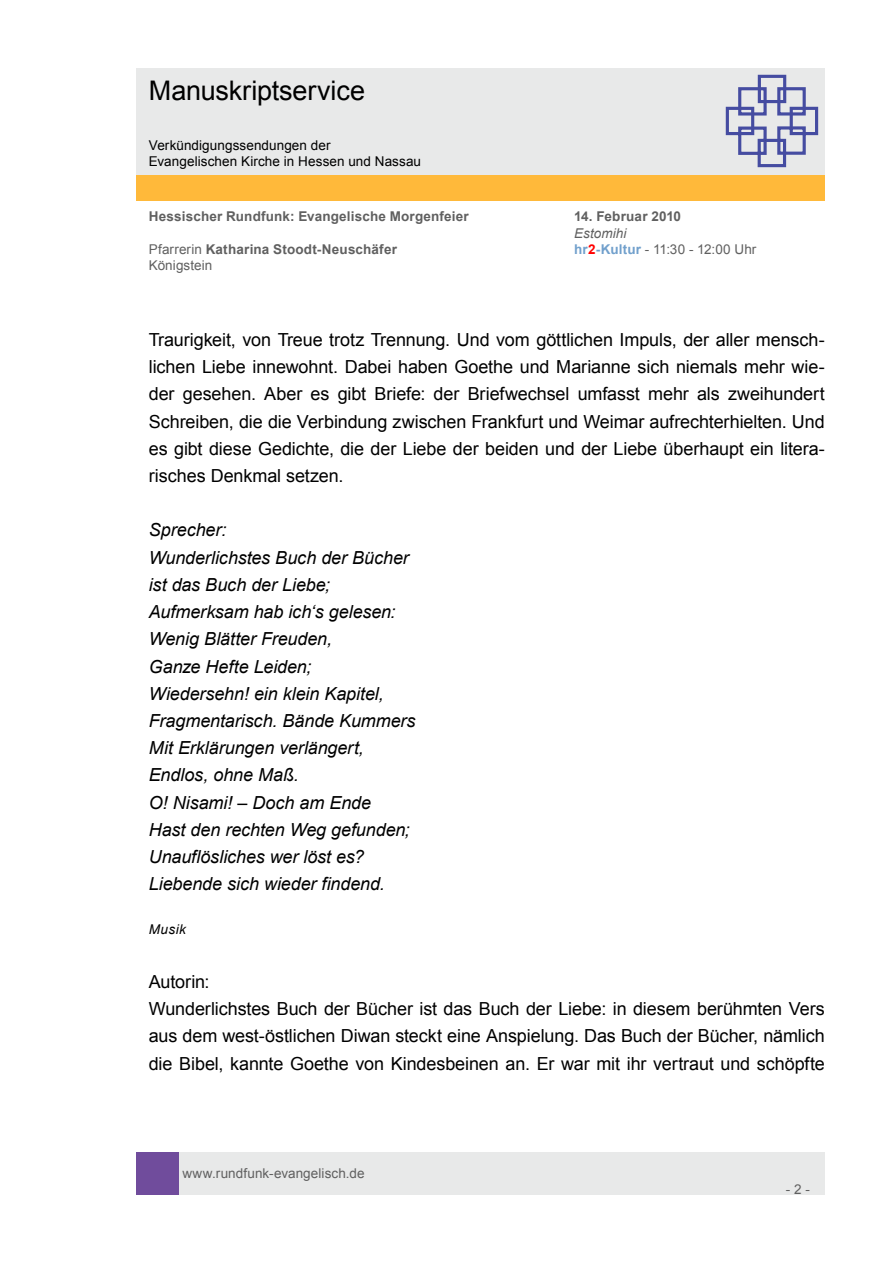
<style>
.page{position:relative;width:893px;height:1263px;background:#fff}
.page>*{position:absolute;margin:0;border:0;box-sizing:border-box;transform-origin:0 0}
.t1{font:27px "Arial";letter-spacing:-.005em;color:#000}
.t2{font:18px/27.2px "Arial";letter-spacing:-.005em;color:#000;text-align:justify}
.t3{font:italic 18px/27.2px "Arial";letter-spacing:-.005em;color:#000}
.t4{font:700 13.5px "Arial";letter-spacing:.015em;color:#606060}
.t5{font:13.5px "Arial";letter-spacing:.005em;color:#606060}
.t6{font:13.5px/16.2px "Arial";letter-spacing:.005em;color:#000}
.t7{font:italic 13.5px "Arial";letter-spacing:.01em;color:#606060}
.t8{font:italic 13.5px "Arial";letter-spacing:.035em;color:#000}
.s1{font-weight:400}
.s2{font-weight:700;color:#71a0cc}
.s3{font-weight:700;color:#f00}
</style>
<div class="page">
<div style="left:179px;top:1152px;width:646px;height:43px;background:#e8e9e9"></div>
<div style="left:136px;top:1152px;width:43px;height:43px;background:#704c9c"></div>
<div style="left:136px;top:175px;width:689px;height:26px;background:#ffb93a"></div>
<div style="left:136px;top:68px;width:689px;height:106px;background:#e8e9e9"></div>
<svg style="left:725px;top:74px;width:94px;height:94px"></svg>
<h1 class="t1" style="left:149px;top:73px;width:218px">Manuskriptservice</h1>
<p class="t6" style="left:149px;top:137px;width:274px">Verkündigungssendungen der<br>Evangelischen Kirche in Hessen und Nassau</p>
<p class="t4" style="left:149px;top:208px;width:322px">Hessischer Rundfunk: Evangelische Morgenfeier</p>
<p class="t4" style="left:574px;top:208px;width:109px">14. Februar 2010</p>
<p class="t7" style="left:574px;top:224px;width:54px">Estomihi</p>
<p class="t4" style="left:149px;top:240px;width:250px"><span class="s1">Pfarrerin</span> Katharina Stoodt-Neuschäfer</p>
<p class="t5" style="left:574px;top:240px;width:184px"><span class="s2">hr</span><span class="s3">2</span><span class="s2">-Kultur</span> - 11:30 - 12:00 Uhr</p>
<p class="t5" style="left:149px;top:256px;width:65px">Königstein</p>
<p class="t2" style="left:149px;top:326px;width:678px">Traurigkeit, von Treue trotz Trennung. Und vom göttlichen Impuls, der aller mensch&shy;lichen Liebe innewohnt. Dabei haben Goethe und Marianne sich niemals mehr wie&shy;der gesehen. Aber es gibt Briefe: der Briefwechsel umfasst mehr als zweihundert Schreiben, die die Verbindung zwischen Frankfurt und Weimar aufrechterhielten. Und es gibt diese Gedichte, die der Liebe der beiden und der Liebe überhaupt ein litera&shy;risches Denkmal setzen.</p>
<p class="t3" style="left:149px;top:517px;width:268px">Sprecher:<br>Wunderlichstes Buch der Bücher ist das Buch der Liebe;<br>Aufmerksam hab ich‘s gelesen:<br>Wenig Blätter Freuden,<br>Ganze Hefte Leiden;<br>Wiedersehn! ein klein Kapitel,<br>Fragmentarisch. Bände Kummers<br>Mit Erklärungen verlängert,<br>Endlos, ohne Maß.<br>O! Nisami! – Doch am Ende<br>Hast den rechten Weg gefunden;<br>Unauflösliches wer löst es?<br>Liebende sich wieder findend.</p>
<p class="t8" style="left:149px;top:920px;width:39px">Musik</p>
<p class="t2" style="left:149px;top:968px;width:677px;text-align:left">Autorin:<br>Wunderlichstes Buch der Bücher ist das Buch der Liebe: in diesem berühmten Vers aus dem west-östlichen Diwan steckt eine Anspielung. Das Buch der Bücher, nämlich die Bibel, kannte Goethe von Kindesbeinen an. Er war mit ihr vertraut und schöpfte</p>
<p class="t5" style="left:182px;top:1164px;width:184px">www.rundfunk-evangelisch.de</p>
<p class="t5" style="left:786px;top:1180px;width:26px">- 2 -</p>
</div>
